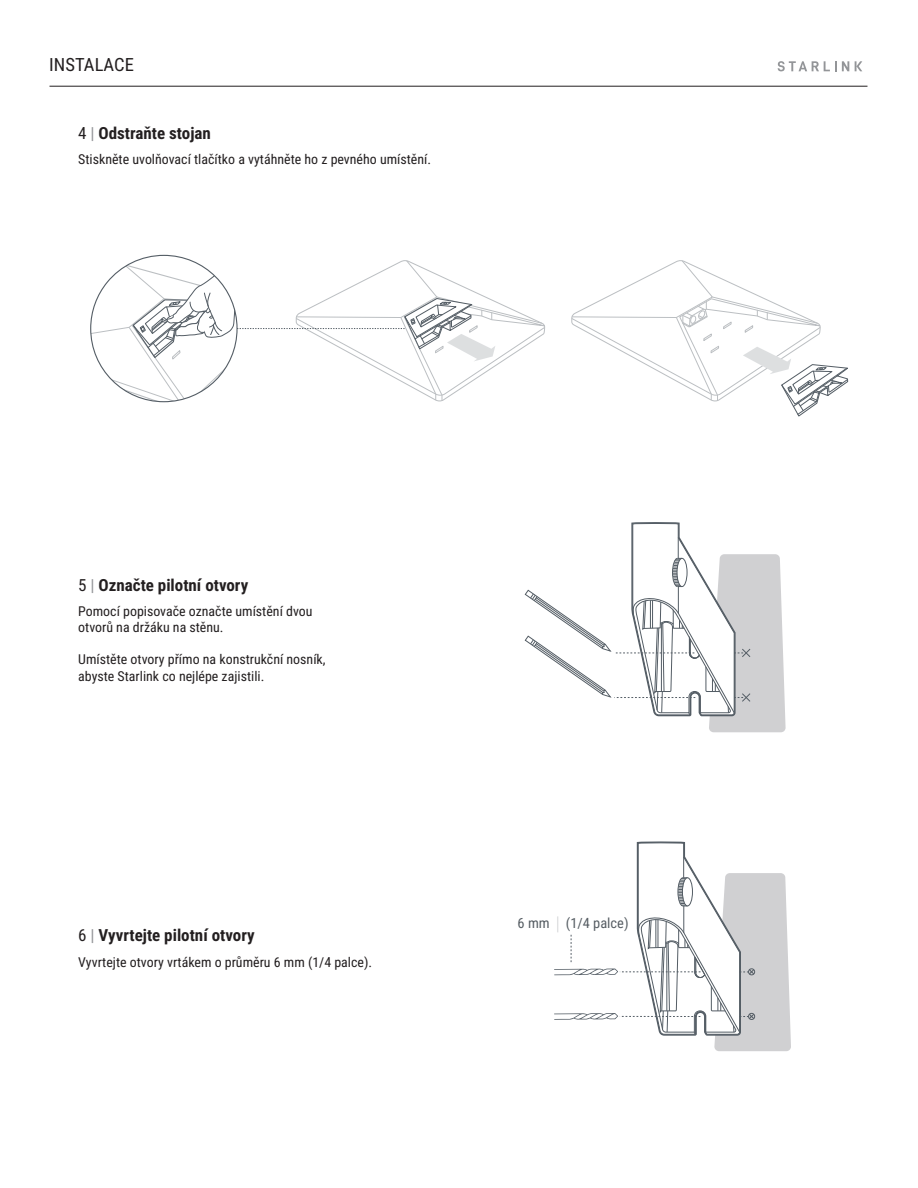
<style>
.page{position:relative;width:918px;height:1188px;background:#fff}
.page>*{position:absolute;margin:0;border:0;box-sizing:border-box;transform-origin:0 0}
.t1{font:18px "Roboto Condensed";color:#231f20}
.t2{font:700 16.5px "Roboto Condensed";color:#231f20}
.t3{font:13.95px "Roboto Condensed";color:#575e64}
.t4{font:13.5px/16.2px "Roboto Condensed";color:#231f20}
.s1{font-weight:400}
.s2{font-weight:400;color:#939598}
.s3{font-size:18.9px;color:rgb(87 94 100/.3)}
</style>
<div class="page">
<svg style="left:778px;top:61px;width:71px;height:10px"></svg>
<svg style="left:855px;top:61px;width:7px;height:10px"></svg>
<hr style="left:50px;top:86px;width:817px;height:1px;background:#231f20">
<svg style="left:571px;top:260px;width:278px;height:157px"></svg>
<svg style="left:90px;top:254px;width:455px;height:149px"></svg>
<svg style="left:554px;top:841px;width:237px;height:210px"></svg>
<svg style="left:524px;top:522px;width:262px;height:211px"></svg>
<h1 class="t1" style="left:49px;top:52px;width:86px">INSTALACE</h1>
<p class="t2" style="left:78px;top:121px;width:134px"><span class="s1">4</span> <span class="s2">|</span> Odstraňte stojan</p>
<p class="t4" style="left:78px;top:151px;width:354px">Stiskněte uvolňovací tlačítko a vytáhněte ho z pevného umístění.</p>
<p class="t2" style="left:78px;top:573px;width:172px"><span class="s1">5</span> <span class="s2">|</span> Označte pilotní otvory</p>
<p class="t4" style="left:78px;top:602px;width:236px">Pomocí popisovače označte umístění dvou otvorů na držáku na stěnu.</p>
<p class="t4" style="left:78px;top:651px;width:249px">Umístěte otvory přímo na konstrukční nosník, abyste Starlink co nejlépe zajistili.</p>
<p class="t2" style="left:78px;top:924px;width:178px"><span class="s1">6</span> <span class="s2">|</span> Vyvrtejte pilotní otvory</p>
<p class="t4" style="left:78px;top:953px;width:295px">Vyvrtejte otvory vrtákem o průměru 6 mm (1/4 palce).</p>
<p class="t3" style="left:518px;top:913px;width:112px">6 mm <span class="s3">|</span> (1/4 palce)</p>
</div>
